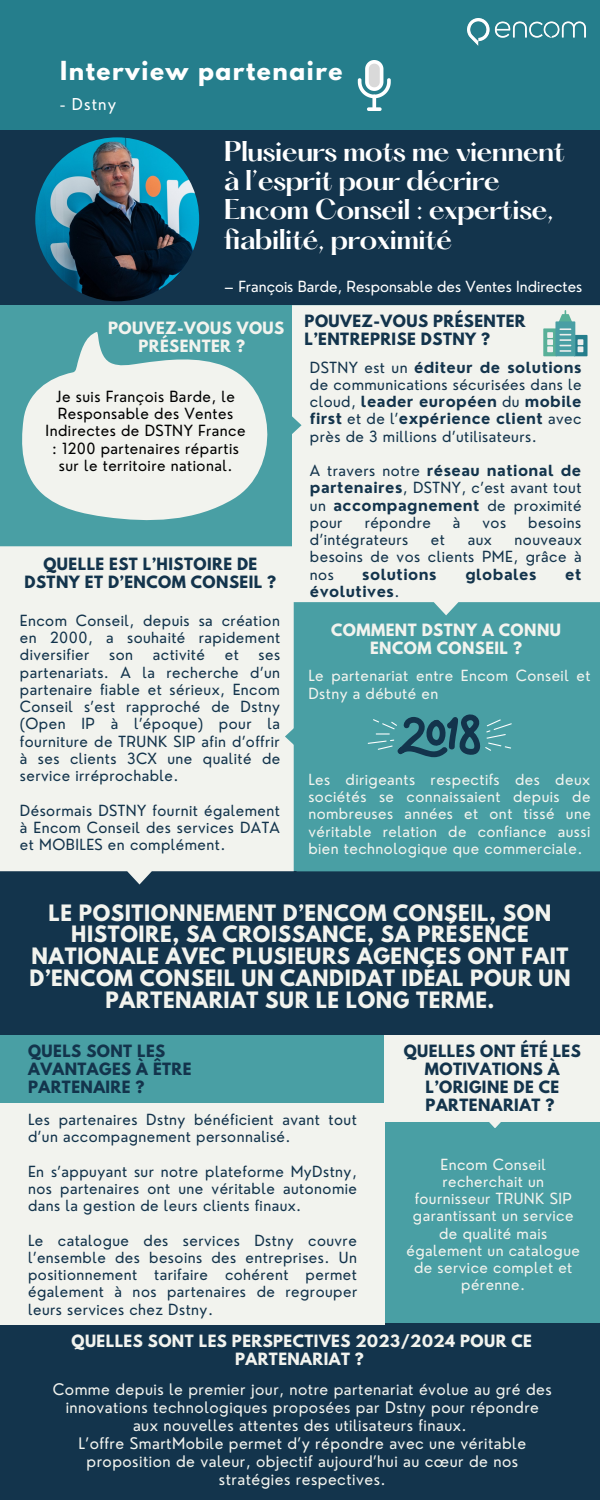
<style>
.page{position:relative;width:600px;height:1500px;background:#499fa4}
.page>*{position:absolute;margin:0;border:0;box-sizing:border-box;transform-origin:0 0}
.t1{font:600 25px/29.2px "Hatton";letter-spacing:-.035em;color:#fff}
.t2{font:700 23.2px "League Spartan";letter-spacing:.07em;color:#fff}
.t3{font:700 20px/21.8px "League Spartan";letter-spacing:.03em;color:#f2f3ee;text-align:center}
.t4{font:16px "Nourd";letter-spacing:.07em;color:#fff}
.t5{font:15.5px/18px "Nourd";letter-spacing:.03em;color:#f2f3ee;text-align:center}
.t6{font:15px/17.2px "Nourd";letter-spacing:.03em;color:#13344c;text-align:justify}
.t7{font:15px/17.2px "Nourd";letter-spacing:.03em;color:#f2f3ee}
.t8{font:700 15px/18px "League Spartan";letter-spacing:.03em;color:#13344c}
.t9{font:15px/17.2px "Nourd";letter-spacing:.03em;color:#000;text-align:center}
.t10{font:700 15px/18px "League Spartan";letter-spacing:.03em;color:#f2f3ee;text-align:center}
.t11{font:15px "Nourd";color:#fff}
.t12{font:700 15px "Nourd";letter-spacing:.03em;color:#13344c}
.s1{font-weight:700}
.s2{font-weight:400}
</style>
<div class="page">
<div style="left:384px;top:1034px;width:216px;height:87px;background:#f2f3ee"></div>
<div style="left:0;top:871px;width:600px;height:164px;background:#13344c"></div>
<svg style="left:408px;top:1121px;width:174px;height:7px"></svg>
<div style="left:0;top:546px;width:294px;height:338px;background:#f2f3ee"></div>
<svg style="left:285px;top:602px;width:162px;height:269px"></svg>
<div style="left:292px;top:305px;width:308px;height:310px;background:#f2f3ee"></div>
<div style="left:0;top:0;width:600px;height:138px;background:#257e8c"></div>
<div style="left:292px;top:305px;width:9px;height:241px;background:#f2f3ee"></div>
<div style="left:0;top:1324px;width:600px;height:176px;background:#13344c"></div>
<div style="left:0;top:1104px;width:385px;height:220px;background:#f2f3ee"></div>
<img style="left:467px;top:18px;width:119px;height:27px">
<svg style="left:358px;top:60px;width:33px;height:51px"></svg>
<div style="left:0;top:130px;width:600px;height:175px;background:#13344c"></div>
<img style="left:35px;top:137px;width:164px;height:164px;border-radius:50%">
<svg style="left:22px;top:332px;width:246px;height:189px;fill:#f2f3ee"></svg>
<div style="left:543px;top:328px;width:14px;height:28px;background:#58b098"></div>
<svg style="left:574px;top:335px;width:14px;height:21px"></svg>
<div style="left:555px;top:321px;width:20px;height:35px;background:#499fa4"></div>
<svg style="left:559px;top:310px;width:13px;height:42px"></svg>
<svg style="left:547px;top:332px;width:6px;height:20px"></svg>
<svg style="left:578px;top:339px;width:5px;height:13px"></svg>
<svg style="left:368px;top:714px;width:144px;height:43px"></svg>
<h2 class="t2" style="left:60px;top:59px;width:284px">Interview partenaire</h2>
<p class="t4" style="left:60px;top:94px;width:58px">- Dstny</p>
<h1 class="t1" style="left:224px;top:139px;width:343px">Plusieurs mots me viennent à l’esprit pour décrire<br>Encom Conseil : expertise, fiabilité, proximité</h1>
<p class="t11" style="left:224px;top:277px;width:360px">– François Barde, Responsable des Ventes Indirectes</p>
<p class="t10" style="left:138px;top:320px;width:147px;text-align:left;text-indent:-30px">POUVEZ-VOUS VOUS<br>PRÉSENTER ?</p>
<p class="t9" style="left:46px;top:388px;width:202px">Je suis François Barde, le<br>Responsable des Ventes<br>Indirectes de DSTNY France : 1200 partenaires répartis sur le territoire national.</p>
<p class="t8" style="left:25px;top:557px;width:253px;text-align:center">QUELLE EST L’HISTOIRE DE<br>DSTNY ET D’ENCOM CONSEIL ?</p>
<p class="t6" style="left:20px;top:612px;width:262px">Encom Conseil, depuis sa création en 2000, a souhaité rapidement diversifier</p>
<p class="t6" style="left:109px;top:646px;width:25px">son</p>
<p class="t6" style="left:153px;top:646px;width:54px">activité</p>
<p class="t6" style="left:225px;top:646px;width:16px">et</p>
<p class="t6" style="left:20px;top:646px;width:262px;text-indent:239px">ses partenariats. A la recherche d’un partenaire fiable et sérieux, Encom Conseil s’est rapproché de Dstny (Open IP à l’époque) pour la fourniture de TRUNK SIP afin d’offrir à ses clients 3CX une qualité de service irréprochable.</p>
<p class="t6" style="left:20px;top:801px;width:262px">Désormais DSTNY fournit également à Encom Conseil des services DATA et MOBILES en complément.</p>
<p class="t8" style="left:305px;top:314px;width:223px">POUVEZ-VOUS PRÉSENTER<br>L’ENTREPRISE DSTNY ?</p>
<p class="t6" style="left:310px;top:358px;width:273px">DSTNY est un <span class="s1">éditeur de solutions </span>de communications sécurisées dans le cloud, <span class="s1">leader européen</span> du <span class="s1">mobile first</span> et de l’<span class="s1">expérience client</span> avec près de 3 millions d’utilisateurs.</p>
<p class="t6" style="left:310px;top:462px;width:273px">A travers notre <span class="s1">réseau national de partenaires</span>, DSTNY, c’est avant tout un <span class="s1">accompagnement</span> de proximité pour</p>
<p class="t6" style="left:365px;top:514px;width:68px">répondre</p>
<p class="t6" style="left:453px;top:514px;width:9px">à</p>
<p class="t6" style="left:483px;top:514px;width:25px">vos</p>
<p class="t6" style="left:528px;top:514px;width:54px">besoins</p>
<p class="t6" style="left:310px;top:531px;width:100px">d’intégrateurs</p>
<p class="t6" style="left:431px;top:531px;width:16px">et</p>
<p class="t6" style="left:468px;top:531px;width:26px">aux</p>
<p class="t6" style="left:310px;top:531px;width:273px;text-indent:205px">nouveaux besoins de vos clients PME, grâce à nos</p>
<p class="t12" style="left:362px;top:565px;width:76px">solutions</p>
<p class="t12" style="left:465px;top:565px;width:73px">globales</p>
<p class="t12" style="left:565px;top:565px;width:18px">et</p>
<p class="t12" style="left:310px;top:582px;width:91px">évolutives<span class="s2">.</span></p>
<p class="t10" style="left:331px;top:622px;width:231px">COMMENT DSTNY A CONNU<br>ENCOM CONSEIL ?</p>
<p class="t7" style="left:308px;top:667px;width:284px">Le partenariat entre Encom Conseil et<br>Dstny a débuté en</p>
<p class="t7" style="left:308px;top:771px;width:284px;text-align:justify">Les dirigeants respectifs des deux sociétés se connaissaient depuis de nombreuses années et ont tissé une véritable relation de confiance aussi bien technologique que commerciale.</p>
<h3 class="t3" style="left:29px;top:904px;width:543px">LE POSITIONNEMENT D’ENCOM CONSEIL, SON HISTOIRE, SA CROISSANCE, SA PRÉSENCE NATIONALE AVEC PLUSIEURS AGENCES ONT FAIT D’ENCOM CONSEIL UN CANDIDAT IDÉAL POUR UN PARTENARIAT SUR LE LONG TERME.</h3>
<p class="t8" style="left:404px;top:1044px;width:179px;text-align:center">QUELLES ONT ÉTÉ LES<br>MOTIVATIONS À<br>L’ORIGINE DE CE<br>PARTENARIAT ?</p>
<p class="t8" style="left:28px;top:1044px;width:165px">QUELS SONT LES<br>AVANTAGES À ÊTRE<br>PARTENAIRE ?</p>
<p class="t6" style="left:28px;top:1111px;width:330px">Les partenaires Dstny bénéficient avant tout d’un accompagnement personnalisé.</p>
<p class="t6" style="left:28px;top:1162px;width:330px">En s’appuyant sur notre plateforme MyDstny, nos partenaires ont une véritable autonomie dans la gestion de leurs clients finaux.</p>
<p class="t6" style="left:28px;top:1231px;width:331px">Le catalogue des services Dstny couvre l’ensemble des besoins des entreprises. Un positionnement tarifaire cohérent permet également à nos partenaires de regrouper leurs services chez Dstny.</p>
<p class="t10" style="left:72px;top:1334px;width:462px">QUELLES SONT LES PERSPECTIVES 2023/2024 POUR CE<br>PARTENARIAT ?</p>
<p class="t5" style="left:53px;top:1380px;width:500px">Comme depuis le premier jour, notre partenariat évolue au gré des innovations technologiques proposées par Dstny pour répondre aux nouvelles attentes des utilisateurs finaux.<br>L’offre SmartMobile permet d’y répondre avec une véritable proposition de valeur, objectif aujourd’hui au cœur de nos stratégies respectives.</p>
<p class="t7" style="left:407px;top:1155px;width:175px;text-align:center">Encom Conseil recherchait un fournisseur TRUNK SIP garantissant un service de qualité mais également un catalogue de service complet et pérenne.</p>
</div>
